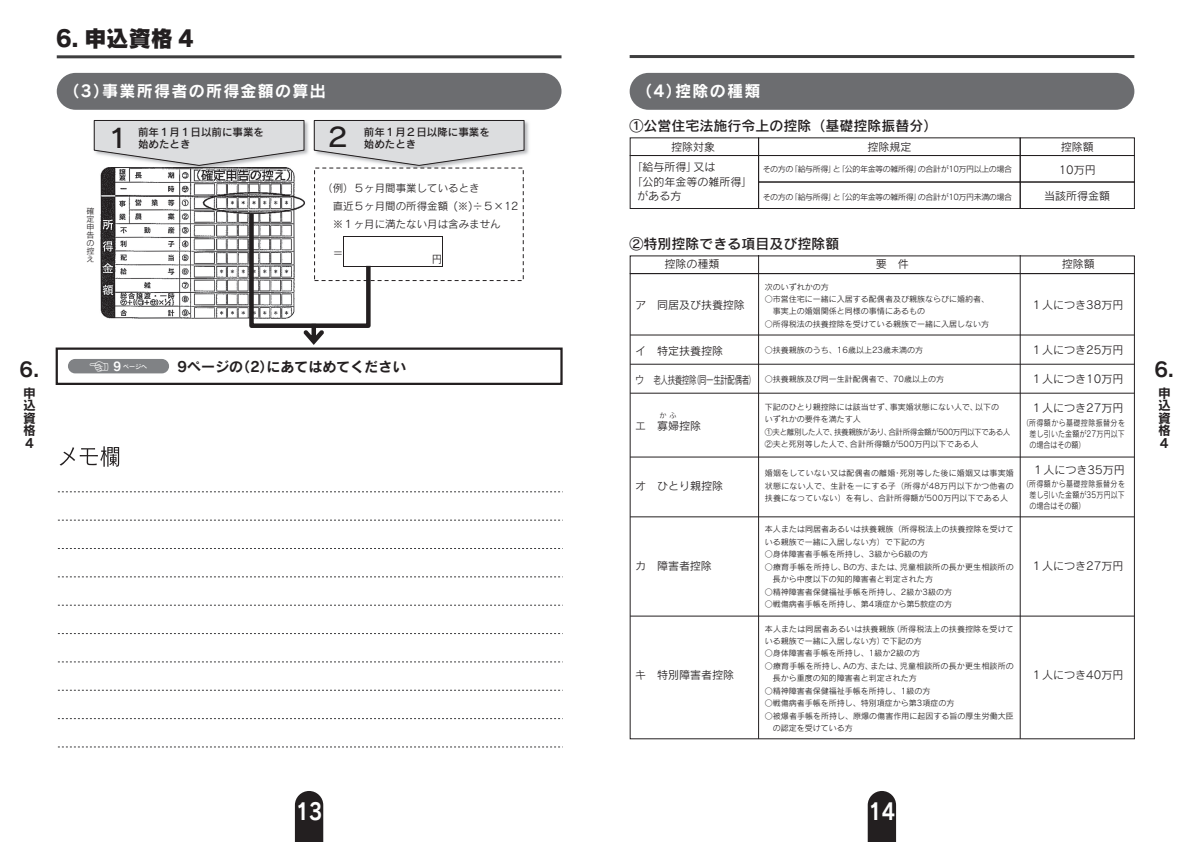
<style>
.page{position:relative;width:1191px;height:842px;background:#fff}
.page>*{position:absolute;margin:0;border:0;box-sizing:border-box;transform-origin:0 0}
.t1{font:26px "Rodin CID DB";color:#231f20}
.t2{font:22.7px "Rodin CID EB";color:#231f20}
.t3{font:22.7px "Rodin CID B";color:#fff;scale:.85 1}
.t4{font:19.8px "Rodin CID B";color:#231f20}
.t5{font:16px "Rodin CID B";letter-spacing:.08em;color:#fff}
.t6{font:14px "Rodin CID DB";color:#231f20}
.t7{font:14px "Rodin CID B";color:#231f20}
.t8{font:12.8px/12.4px "Rodin CID B";color:#231f20;text-align:justify}
.t9{font:11px "Rodin CID M";color:#231f20}
.t10{font:11px "Rodin CID M";letter-spacing:-.05em;color:#231f20;scale:.83 1}
.t11{font:10.5px/18px "Rodin CID M";color:#231f20}
.t12{font:10.5px/12.6px "Rodin CID DB";color:#231f20}
.t13{font:8.4px/10.9px "Rodin CID M";letter-spacing:.02em;color:#231f20;text-align:justify;scale:.83 1}
.t14{font:8px/12.5px "Rodin CID M";color:#231f20}
.t15{font:8px "Rodin CID M";letter-spacing:-.05em;color:#231f20}
.t16{font:8px/12.5px "Rodin CID M";letter-spacing:.02em;color:#231f20}
.t17{font:7px "Rodin CID M";color:#231f20}
.t18{font:6px "Rodin CID DB";color:#fff}
.s1{font-size:22px;color:#fff}
.s2{font-family:"Rodin CID B";font-size:12px}
</style>
<div class="page">
<hr style="left:57px;top:55px;width:504px;height:3px;background:#3e3e3f">
<hr style="left:629px;top:55px;width:505px;height:3px;background:#3e3e3f">
<svg style="left:867px;top:791px;width:29px;height:51px"></svg>
<svg style="left:295px;top:791px;width:28px;height:51px"></svg>
<svg style="left:58px;top:491px;width:502px;height:1px"></svg>
<svg style="left:58px;top:520px;width:502px;height:1px"></svg>
<svg style="left:58px;top:548px;width:503px;height:1px"></svg>
<svg style="left:58px;top:577px;width:502px;height:1px"></svg>
<svg style="left:58px;top:605px;width:503px;height:1px"></svg>
<svg style="left:58px;top:633px;width:503px;height:1px"></svg>
<svg style="left:58px;top:662px;width:502px;height:1px"></svg>
<svg style="left:58px;top:690px;width:503px;height:1px"></svg>
<svg style="left:58px;top:718px;width:503px;height:1px"></svg>
<svg style="left:58px;top:747px;width:502px;height:1px"></svg>
<svg style="left:60px;top:446px;width:59px;height:21px"></svg>
<img style="left:177px;top:121px;width:132px;height:46px">
<img style="left:315px;top:121px;width:214px;height:47px">
<hr style="left:758px;top:255px;width:1px;height:484px;background:#231f20">
<hr style="left:1020px;top:255px;width:1px;height:484px;background:#231f20">
<svg style="left:759px;top:155px;width:376px;height:54px"></svg>
<div style="left:630px;top:155px;width:129px;height:54px;border:1px solid #231f20"></div>
<svg style="left:629px;top:273px;width:506px;height:466px"></svg>
<hr style="left:630px;top:616px;width:504px;height:1px;background:#231f20">
<hr style="left:630px;top:516px;width:504px;height:1px;background:#231f20">
<hr style="left:630px;top:457px;width:504px;height:1px;background:#231f20">
<hr style="left:630px;top:393px;width:504px;height:1px;background:#231f20">
<hr style="left:630px;top:364px;width:504px;height:1px;background:#231f20">
<hr style="left:630px;top:335px;width:504px;height:1px;background:#231f20">
<img style="left:100px;top:167px;width:205px;height:152px">
<hr style="left:343px;top:236px;width:100px;height:1px;background:#231f20">
<svg style="left:442px;top:237px;width:1px;height:29px"></svg>
<hr style="left:343px;top:266px;width:100px;height:1px;background:#231f20">
<svg style="left:247px;top:209px;width:126px;height:136px"></svg>
<svg style="left:93px;top:120px;width:212px;height:46px;background:#d5d6d8"></svg>
<svg style="left:313px;top:120px;width:212px;height:46px;background:#d5d6d8"></svg>
<div style="left:57px;top:73px;width:504px;height:37px;background:#6c6d70"></div>
<div style="left:629px;top:73px;width:505px;height:37px;background:#6c6d70"></div>
<div style="left:56px;top:347px;width:506px;height:38px;border:2px solid #231f20"></div>
<div style="left:68px;top:359px;width:101px;height:14px;background:#808285;border-radius:7px"></div>
<h3 class="t4" style="left:20px;top:356px;width:22px">6.</h3>
<h3 class="t8" style="left:23px;top:386px;width:14px">申込資格4</h3>
<h2 class="t2" style="left:56px;top:23px;width:139px">6. 申込資格 4</h2>
<h3 class="t5" style="left:63px;top:81px;width:264px">（3）事業所得者の所得金額の算出</h3>
<h3 class="t5" style="left:636px;top:81px;width:125px">（4）控除の種類</h3>
<p class="t14" style="left:87px;top:207px;width:10px;line-height:8px">確定申告の控え</p>
<h1 class="t1" style="left:105px;top:121px;width:27px">１</h1>
<h1 class="t1" style="left:325px;top:121px;width:27px">２</h1>
<h3 class="t12" style="left:364px;top:125px;width:127px">前年１月２日以降に事業を始めたとき</h3>
<h3 class="t12" style="left:138px;top:125px;width:127px">前年１月１日以前に事業を始めたとき</h3>
<h3 class="t11" style="left:333px;top:179px;width:187px;text-indent:-10px">（例）５ヶ月間事業しているとき<br>直近５ヶ月間の所得金額 (※)÷５×12 ※１ヶ月に満たない月は含みません</h3>
<h3 class="t11" style="left:333px;top:244px;width:57px">＝ <span class="s1">１</span></h3>
<h3 class="t11" style="left:432px;top:250px;width:12px">円</h3>
<p class="t18" style="left:113px;top:362px;width:35px"><span class="s2">9</span> ページへ</p>
<h3 class="t7" style="left:177px;top:357px;width:230px">9ページの（2）にあてはめてください</h3>
<h3 class="t6" style="left:629px;top:116px;width:309px">①公営住宅法施行令上の控除（基礎控除振替分）</h3>
<h3 class="t9" style="left:671px;top:140px;width:45px">控除対象</h3>
<h3 class="t9" style="left:632px;top:160px;width:85px">「給与所得」又は</h3>
<h3 class="t9" style="left:632px;top:175px;width:122px">「公的年金等の雑所得」</h3>
<h3 class="t9" style="left:637px;top:189px;width:45px">がある方</h3>
<h3 class="t9" style="left:867px;top:140px;width:45px">控除規定</h3>
<h3 class="t9" style="left:1060px;top:140px;width:34px">控除額</h3>
<p class="t15" style="left:762px;top:164px;width:251px">その方の「給与所得」と「公的年金等の雑所得」の合計が10万円以上の場合</p>
<p class="t15" style="left:762px;top:192px;width:251px">その方の「給与所得」と「公的年金等の雑所得」の合計が10万円未満の場合</p>
<h3 class="t9" style="left:1058px;top:163px;width:39px">10万円</h3>
<h3 class="t9" style="left:1044px;top:189px;width:67px">当該所得金額</h3>
<h3 class="t6" style="left:629px;top:235px;width:211px">②特別控除できる項目及び控除額</h3>
<h3 class="t9" style="left:664px;top:257px;width:56px">控除の種類</h3>
<h3 class="t9" style="left:876px;top:257px;width:34px">要　件</h3>
<h3 class="t9" style="left:1061px;top:257px;width:34px">控除額</h3>
<h3 class="t9" style="left:635px;top:298px;width:111px">ア 同居及び扶養控除</h3>
<h3 class="t9" style="left:635px;top:344px;width:90px">イ 特定扶養控除</h3>
<h3 class="t10" style="left:635px;top:373px;width:147px">ウ 老人扶養控除（同一生計配偶者）</h3>
<h3 class="t9" style="left:635px;top:419px;width:67px">エ 寡婦控除</h3>
<p class="t17" style="left:659px;top:411px;width:18px">かふ</p>
<h3 class="t9" style="left:635px;top:479px;width:90px">オ ひとり親控除</h3>
<h3 class="t9" style="left:635px;top:558px;width:78px">カ 障害者控除</h3>
<h3 class="t9" style="left:635px;top:668px;width:101px">キ 特別障害者控除</h3>
<p class="t14" style="left:765px;top:280px;width:65px">次のいずれかの方</p>
<p class="t14" style="left:765px;top:293px;width:225px">○市営住宅に一緒に入居する配偶者及び親族ならびに婚約者、　事実上の婚姻関係と同様の事情にあるもの</p>
<p class="t14" style="left:765px;top:317px;width:225px">○所得税法の扶養控除を受けている親族で一緒に入居しない方</p>
<p class="t14" style="left:765px;top:344px;width:160px">○扶養親族のうち、16歳以上23歳未満の方</p>
<p class="t14" style="left:765px;top:373px;width:181px">○扶養親族及び同一生計配偶者で、70歳以上の方</p>
<p class="t14" style="left:765px;top:400px;width:247px">下記のひとり親控除には該当せず、事実婚状態にない人で、以下の<br>いずれかの要件を満たす人<br>①夫と離別した人で、扶養親族があり、合計所得金額が500万円以下である人<br>②夫と死別等した人で、合計所得額が500万円以下である人</p>
<p class="t14" style="left:765px;top:467px;width:250px;text-align:justify">婚姻をしていない又は配偶者の離婚・死別等した後に婚姻又は事実婚状態にない人で、生計を一にする子（所得が48万円以下かつ他者の扶養になっていない）を有し、合計所得額が500万円以下である人</p>
<p class="t14" style="left:765px;top:523px;width:250px">本人または同居者あるいは扶養親族（所得税法上の扶養控除を受けている親族で一緒に入居しない方）で下記の方</p>
<p class="t14" style="left:765px;top:548px;width:165px">○身体障害者手帳を所持し、3級から6級の方</p>
<p class="t14" style="left:773px;top:560px;width:242px;text-indent:-8px">○療育手帳を所持し、Bの方、または、児童相談所の長か更生相談所の長から中度以下の知的障害者と判定された方</p>
<p class="t14" style="left:765px;top:585px;width:189px">○精神障害者保健福祉手帳を所持し、2級か3級の方</p>
<p class="t14" style="left:765px;top:598px;width:189px">○戦傷病者手帳を所持し、第4項症から第5款症の方</p>
<p class="t14" style="left:765px;top:622px;width:250px">本人または同居者あるいは扶養親族（所得税法上の扶養控除を受けている親族で一緒に入居しない方）で下記の方</p>
<p class="t14" style="left:765px;top:647px;width:157px">○身体障害者手帳を所持し、1級か2級の方</p>
<p class="t16" style="left:773px;top:659px;width:242px;text-indent:-8px">○療育手帳を所持し、Aの方、または、児童相談所の長か更生相談所の長から重度の知的障害者と判定された方</p>
<p class="t14" style="left:765px;top:684px;width:167px">○精神障害者保健福祉手帳を所持し、1級の方</p>
<p class="t14" style="left:765px;top:697px;width:191px">○戦傷病者手帳を所持し、特別項症から第3項症の方</p>
<p class="t14" style="left:773px;top:709px;width:242px;text-indent:-8px">○被爆者手帳を所持し、原爆の傷害作用に起因する旨の厚生労働大臣の認定を受けている方</p>
<h3 class="t9" style="left:1031px;top:298px;width:94px">１人につき38万円</h3>
<h3 class="t9" style="left:1031px;top:343px;width:94px">１人につき25万円</h3>
<h3 class="t9" style="left:1031px;top:372px;width:94px">１人につき10万円</h3>
<h3 class="t9" style="left:1031px;top:401px;width:94px">１人につき27万円</h3>
<p class="t13" style="left:1029px;top:417px;width:116px;text-indent:-7px">（所得額から基礎控除振替分を差し引いた金額が27万円以下の場合はその額）</p>
<p class="t13" style="left:1029px;top:478px;width:116px;text-indent:-7px">（所得額から基礎控除振替分を差し引いた金額が35万円以下の場合はその額）</p>
<h3 class="t9" style="left:1032px;top:463px;width:94px">１人につき35万円</h3>
<h3 class="t9" style="left:1031px;top:558px;width:94px">１人につき27万円</h3>
<h3 class="t9" style="left:1031px;top:668px;width:94px">１人につき40万円</h3>
<h2 class="t3" style="left:296px;top:796px;width:33px">13</h2>
<h2 class="t3" style="left:868px;top:796px;width:33px">14</h2>
<h3 class="t4" style="left:1154px;top:356px;width:22px">6.</h3>
<h3 class="t8" style="left:1158px;top:386px;width:14px">申込資格4</h3>
</div>
